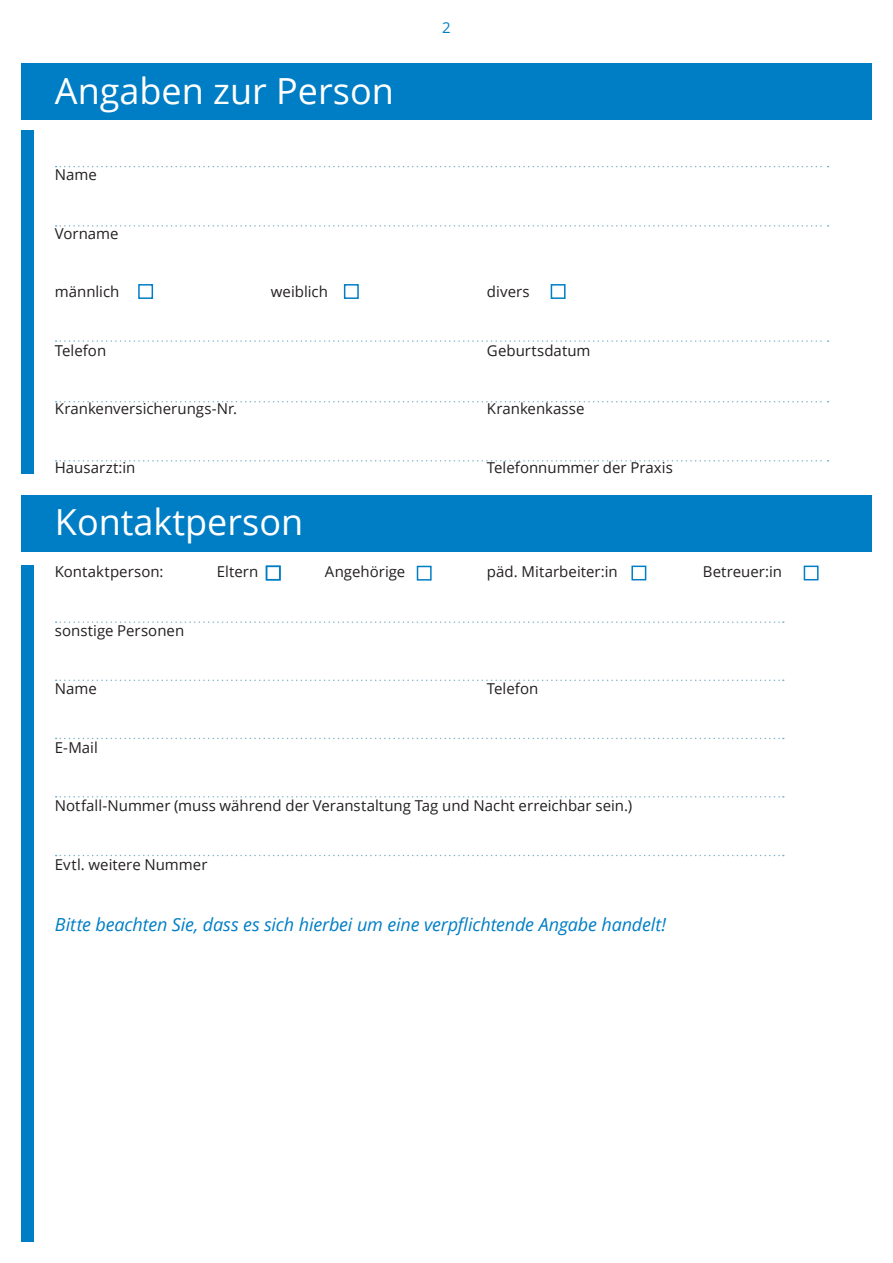
<style>
.page{position:relative;width:893px;height:1263px;background:#fff}
.page>*{position:absolute;margin:0;border:0;box-sizing:border-box;transform-origin:0 0}
.t1{font:36px "Open Sans";color:#fff}
.t2{font:italic 18px "Open Sans";letter-spacing:-.01em;color:#007ec5}
.t3{font:15px "Open Sans";color:#231f20}
.t4{font:15px "Open Sans";color:#007ec5}
</style>
<div class="page">
<div style="left:21px;top:130px;width:13px;height:343px;background:#007ec5"></div>
<svg style="left:56px;top:166px;width:773px;height:1px"></svg>
<svg style="left:56px;top:225px;width:773px;height:2px"></svg>
<svg style="left:56px;top:340px;width:773px;height:2px"></svg>
<svg style="left:56px;top:401px;width:773px;height:1px"></svg>
<svg style="left:56px;top:460px;width:773px;height:2px"></svg>
<div style="left:21px;top:566px;width:13px;height:676px;background:#007ec5"></div>
<svg style="left:56px;top:621px;width:728px;height:2px"></svg>
<svg style="left:56px;top:679px;width:728px;height:2px"></svg>
<svg style="left:56px;top:738px;width:728px;height:1px"></svg>
<svg style="left:56px;top:796px;width:728px;height:1px"></svg>
<svg style="left:56px;top:855px;width:728px;height:1px"></svg>
<div style="left:21px;top:64px;width:851px;height:56px;background:#007ec5"></div>
<div style="left:138px;top:284px;width:15px;height:15px;border:2px solid #007ec5"></div>
<div style="left:344px;top:284px;width:15px;height:15px;border:2px solid #007ec5"></div>
<div style="left:21px;top:495px;width:851px;height:56px;background:#007ec5"></div>
<div style="left:266px;top:566px;width:15px;height:14px;border:2px solid #007ec5"></div>
<div style="left:417px;top:566px;width:15px;height:15px;border:2px solid #007ec5"></div>
<div style="left:631px;top:566px;width:15px;height:14px;border:2px solid #007ec5"></div>
<div style="left:804px;top:566px;width:15px;height:14px;border:2px solid #007ec5"></div>
<div style="left:551px;top:284px;width:15px;height:15px;border:2px solid #007ec5"></div>
<p class="t1" style="left:55px;top:66px;width:340px">Angaben zur Person</p>
<p class="t3" style="left:55px;top:164px;width:43px">Name</p>
<p class="t3" style="left:55px;top:223px;width:65px">Vorname</p>
<p class="t4" style="left:442px;top:17px;width:10px">2</p>
<p class="t3" style="left:55px;top:281px;width:66px">männlich</p>
<p class="t3" style="left:271px;top:281px;width:59px">weiblich</p>
<p class="t3" style="left:487px;top:281px;width:44px">divers</p>
<p class="t3" style="left:55px;top:340px;width:53px">Telefon</p>
<p class="t3" style="left:487px;top:340px;width:105px">Geburtsdatum</p>
<p class="t3" style="left:55px;top:398px;width:184px">Krankenversicherungs-Nr.</p>
<p class="t3" style="left:487px;top:398px;width:99px">Krankenkasse</p>
<p class="t3" style="left:55px;top:457px;width:82px">Hausarzt:in</p>
<p class="t3" style="left:487px;top:457px;width:187px">Telefonnummer der Praxis</p>
<p class="t1" style="left:55px;top:498px;width:250px">Kontaktperson</p>
<p class="t3" style="left:55px;top:561px;width:110px">Kontaktperson:</p>
<p class="t3" style="left:217px;top:561px;width:43px">Eltern</p>
<p class="t3" style="left:325px;top:561px;width:82px">Angehörige</p>
<p class="t3" style="left:487px;top:561px;width:132px">päd. Mitarbeiter:in</p>
<p class="t3" style="left:703px;top:561px;width:80px">Betreuer:in</p>
<p class="t3" style="left:55px;top:620px;width:131px">sonstige Personen</p>
<p class="t3" style="left:55px;top:678px;width:43px">Name</p>
<p class="t3" style="left:487px;top:678px;width:53px">Telefon</p>
<p class="t3" style="left:55px;top:737px;width:44px">E-Mail</p>
<p class="t3" style="left:55px;top:795px;width:579px">Notfall-Nummer (muss während der Veranstaltung Tag und Nacht erreichbar sein.)</p>
<p class="t3" style="left:55px;top:854px;width:154px">Evtl. weitere Nummer</p>
<p class="t2" style="left:55px;top:912px;width:613px">Bitte beachten Sie, dass es sich hierbei um eine verpflichtende Angabe handelt!</p>
</div>
